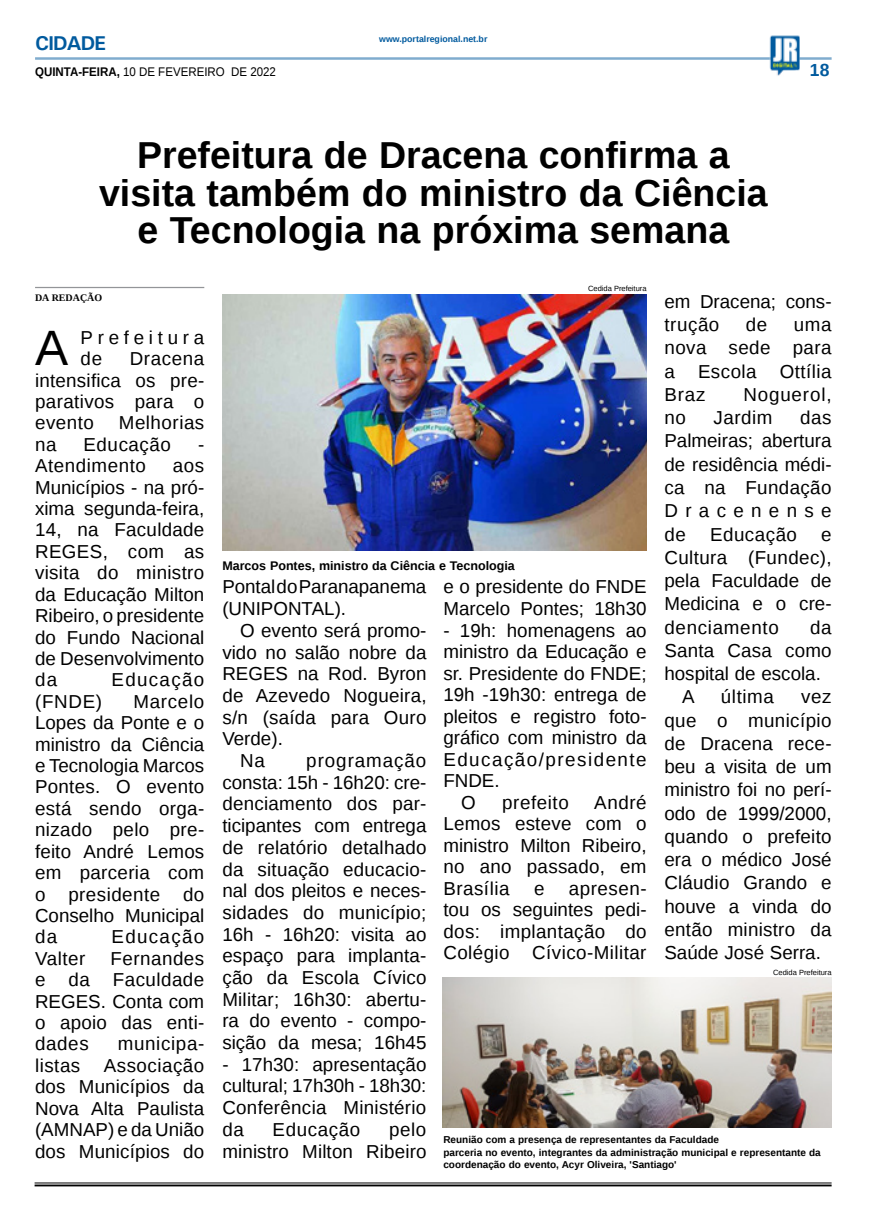
<style>
.page{position:relative;width:869px;height:1223px;background:#fff}
.page>*{position:absolute;margin:0;border:0;box-sizing:border-box;transform-origin:0 0}
.MATÉRIA{font:49.62px "Liberation Sans";color:#000}
.TÍTULO{font:700 37.5px/37.5px "Liberation Sans";color:#000;text-align:center}
.TITULO_PG{font:700 20px "Univers";letter-spacing:-.04em;color:#005a9e}
.MATÉRIA-2{font:18.75px/21.4px "Liberation Sans";letter-spacing:.01em;color:#000;text-align:justify}
.MATÉRIA-3{font:18.75px "Liberation Sans";letter-spacing:.03em;color:#000}
.MATÉRIA-4{font:18.75px "Liberation Sans";letter-spacing:.07em;color:#000}
.MATÉRIA-5{font:18.75px/21.2px "Liberation Sans";letter-spacing:.25em;color:#000}
.MATÉRIA-6{font:18.75px "Liberation Sans";letter-spacing:.045em;color:#000}
.MATÉRIA-7{font:18.75px "Liberation Sans";letter-spacing:.035em;color:#000}
.TÍTULO-2{font:700 17.5px "Liberation Sans";color:#005a9e}
.LEGENDA{font:700 12.5px "Liberation Sans";color:#000}
.DATA_PG{font:12.5px "Liberation Sans";color:#000;scale:.92 1}
.LEGENDA-2{font:700 10px/12.5px "Liberation Sans";color:#000}
.CRÉDITO_NOME{font:700 10px "Liberation Serif";color:#000}
.DATA_PG-2{font:700 8.75px "Liberation Sans";color:#005a9e}
.CRÉDITO_FOTO{font:7.5px "Liberation Sans";color:#000}
.s1{font-weight:700}
</style>
<div class="page">
<hr style="left:35px;top:57px;width:796px;height:3px;background:#005a9e">
<img style="left:769px;top:36px;width:30px;height:40px">
<hr style="left:35px;top:1182px;width:796px;height:1px;background:#000">
<hr style="left:35px;top:1184px;width:796px;height:2px;background:#000">
<img style="left:222px;top:294px;width:424px;height:257px">
<img style="left:442px;top:977px;width:389px;height:150px">
<hr style="left:35px;top:287px;width:169px;height:1px;background:#939598">
<p class="TITULO_PG" style="left:35px;top:31px;width:72px">CIDADE</p>
<p class="DATA_PG" style="left:35px;top:65px;width:263px"><span class="s1">QUINTA-FEIRA,</span> 10 DE FEVEREIRO DE 2022</p>
<p class="DATA_PG-2" style="left:379px;top:33px;width:110px">www.portalregional.net.br</p>
<p class="TÍTULO" style="left:137px;top:136px;width:593px">Prefeitura de Dracena confirma a</p>
<p class="TÍTULO" style="left:99px;top:173px;width:669px">visita também do ministro da Ciência e Tecnologia na próxima semana</p>
<p class="TÍTULO-2" style="left:809px;top:58px;width:21px">18</p>
<p class="CRÉDITO_NOME" style="left:35px;top:291px;width:69px">DA REDAÇÃO</p>
<p class="MATÉRIA" style="left:35px;top:320px;width:35px">A</p>
<p class="MATÉRIA-5" style="left:81px;top:327px;width:125px">Prefeitura de</p>
<p class="MATÉRIA-2" style="left:35px;top:349px;width:171px;text-indent:95px">Dracena intensifica os pre&shy;parativos para o evento</p>
<p class="MATÉRIA-3" style="left:119px;top:412px;width:87px">Melhorias</p>
<p class="MATÉRIA-2" style="left:35px;top:434px;width:23px">na</p>
<p class="MATÉRIA-3" style="left:83px;top:434px;width:89px">Educação</p>
<p class="MATÉRIA-2" style="left:198px;top:434px;width:8px">-</p>
<p class="MATÉRIA-3" style="left:35px;top:455px;width:112px">Atendimento</p>
<p class="MATÉRIA-2" style="left:35px;top:456px;width:171px;text-indent:138px">aos Municípios - na pró&shy;xima segunda-feira, 14, na Faculdade REGES, com as visita do ministro da Educação Milton Ribeiro, o presidente do Fundo Nacional de Desenvolvimento da</p>
<p class="MATÉRIA-4" style="left:112px;top:669px;width:94px">Educação</p>
<p class="MATÉRIA-2" style="left:35px;top:691px;width:171px;text-indent:98px">Marcelo Lopes da Ponte e o ministro da Ciência e Tecnologia Marcos Pontes. O evento está sendo orga&shy;nizado pelo pre&shy;feito André Lemos em parceria com o presidente do Conselho Municipal da</p>
<p class="MATÉRIA-2" style="left:35px;top:691px;width:68px">(FNDE)</p>
<p class="MATÉRIA-4" style="left:112px;top:926px;width:94px">Educação</p>
<p class="MATÉRIA-2" style="left:35px;top:948px;width:52px">Valter</p>
<p class="MATÉRIA-2" style="left:35px;top:948px;width:171px;text-indent:75px">Fernandes e da Faculdade REGES. Conta com o apoio das enti&shy;dades</p>
<p class="MATÉRIA-2" style="left:35px;top:1034px;width:171px;text-indent:83px">municipa&shy;listas Associação dos Municípios da Nova Alta Paulista (AMNAP) e da União dos Municípios do</p>
<p class="CRÉDITO_FOTO" style="left:588px;top:284px;width:60px">Cedida Prefeitura</p>
<p class="MATÉRIA-2" style="left:664px;top:290px;width:168px;line-height:23.2px">em Dracena; cons&shy;trução</p>
<p class="MATÉRIA-2" style="left:745px;top:315px;width:23px">de</p>
<p class="MATÉRIA-2" style="left:664px;top:314px;width:169px;line-height:23.2px;text-indent:129px">uma nova sede para a Escola Ottília Braz</p>
<p class="MATÉRIA-6" style="left:743px;top:384px;width:90px">Noguerol,</p>
<p class="MATÉRIA-2" style="left:664px;top:407px;width:169px;line-height:23.2px;text-indent:136px">das Palmeiras; abertura de residência médi&shy;ca na Fundação Dracenense de</p>
<p class="MATÉRIA-2" style="left:664px;top:408px;width:23px">no</p>
<p class="MATÉRIA-2" style="left:713px;top:408px;width:61px">Jardim</p>
<p class="MATÉRIA-2" style="left:709px;top:524px;width:88px">Educação</p>
<p class="MATÉRIA-2" style="left:664px;top:523px;width:169px;line-height:23.2px;text-indent:157px">e Cultura (Fundec), pela Faculdade de Medicina e o cre&shy;denciamento</p>
<p class="LEGENDA" style="left:222px;top:557px;width:294px">Marcos Pontes, ministro da Ciência e Tecnologia</p>
<p class="MATÉRIA-2" style="left:222px;top:577px;width:205px">Pontal do Paranapanema (UNIPONTAL).</p>
<p class="MATÉRIA-2" style="left:222px;top:620px;width:205px;text-indent:18px">O evento será promo&shy;vido no salão nobre da REGES na Rod. Byron de Azevedo Nogueira, s/n (saída para Ouro Verde).</p>
<p class="MATÉRIA-2" style="left:240px;top:750px;width:26px">Na</p>
<p class="MATÉRIA-2" style="left:443px;top:577px;width:205px">e o presidente do FNDE<br>Marcelo Pontes; 18h30</p>
<p class="MATÉRIA-2" style="left:443px;top:620px;width:205px">- 19h: homenagens ao ministro da Educação e sr. Presidente do FNDE; 19h -19h30: entrega de pleitos e registro foto&shy;gráfico com ministro da Educação/presidente FNDE.</p>
<p class="MATÉRIA-2" style="left:461px;top:792px;width:16px">O</p>
<p class="MATÉRIA-3" style="left:502px;top:791px;width:68px">prefeito</p>
<p class="MATÉRIA-2" style="left:664px;top:616px;width:169px;line-height:23.2px;text-indent:145px">da Santa Casa como hospital de escola.</p>
<p class="MATÉRIA-2" style="left:681px;top:687px;width:14px">A</p>
<p class="MATÉRIA-2" style="left:720px;top:687px;width:54px">última</p>
<p class="MATÉRIA-2" style="left:664px;top:686px;width:169px;line-height:23.2px;text-indent:137px">vez que o município de Dracena rece&shy;beu a visita de um ministro foi no perí&shy;odo de 1999/2000, quando o prefeito era o médico José Cláudio Grando e houve a vinda do então ministro da Saúde José Serra.</p>
<p class="MATÉRIA-2" style="left:222px;top:750px;width:205px;text-indent:84px">programação consta: 15h - 16h20: cre&shy;denciamento dos par&shy;ticipantes com entrega de relatório detalhado da situação educacio&shy;nal dos pleitos e neces&shy;sidades do município; 16h - 16h20: visita ao espaço para implanta&shy;ção da Escola Cívico Militar; 16h30: abertu&shy;ra do evento - compo&shy;sição da mesa; 16h45</p>
<p class="MATÉRIA-2" style="left:222px;top:1054px;width:205px">- 17h30: apresentação cultural; 17h30h - 18h30:<br>Conferência Ministério da</p>
<p class="MATÉRIA-2" style="left:443px;top:792px;width:205px;text-indent:151px">André Lemos esteve com o ministro Milton Ribeiro, no ano passado, em Brasília</p>
<p class="MATÉRIA-2" style="left:443px;top:878px;width:205px;text-indent:125px">apresen&shy;tou os seguintes pedi&shy;dos: implantação do Colégio Cívico-Militar</p>
<p class="MATÉRIA-2" style="left:533px;top:878px;width:12px">e</p>
<p class="CRÉDITO_FOTO" style="left:772px;top:968px;width:60px">Cedida Prefeitura</p>
<p class="MATÉRIA-2" style="left:222px;top:1119px;width:205px;text-align:right">pelo<br>ministro Milton Ribeiro</p>
<p class="MATÉRIA-7" style="left:272px;top:1118px;width:89px">Educação</p>
<p class="LEGENDA-2" style="left:443px;top:1133px;width:277px">Reunião com a presença de representantes da Faculdade</p>
<p class="LEGENDA-2" style="left:443px;top:1145px;width:379px">parceria no evento, integrantes da administração municipal e representante da coordenação do evento, Acyr Oliveira, 'Santiago'</p>
</div>
